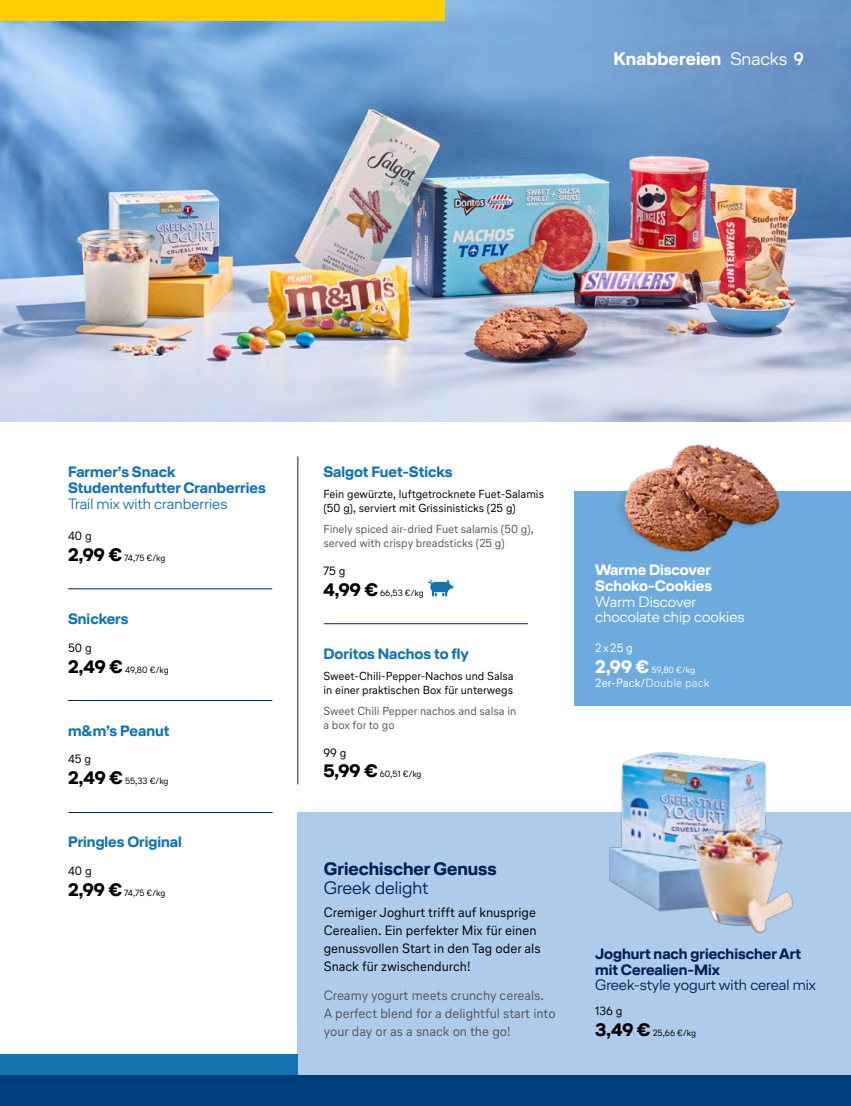
<style>
.page{position:relative;width:851px;height:1106px;background:#fff}
.page>*{position:absolute;margin:0;border:0;box-sizing:border-box;transform-origin:0 0}
.t1{font:700 18px "Lufthansa Head";color:#002352}
.t2{font:700 18px "Lufthansa Head";letter-spacing:.005em;color:#fff}
.t3{font:300 18px "Lufthansa Head";color:#002352}
.t4{font:700 15px/15.8px "Lufthansa Head";color:#1474b1}
.t5{font:700 15px/15.8px "Lufthansa Head";color:#002352}
.t6{font:300 15px/15.8px "Lufthansa Head";color:#fff}
.t7{font:300 15px "Lufthansa Head";color:#002352}
.t8{font:700 15px/15.8px "Lufthansa Head";color:#fff}
.t9{font:300 15px "Lufthansa Head";color:#1474b1}
.t10{font:13.5px/18px "Lufthansa Text";color:#000}
.t11{font:13.5px/18px "Lufthansa Text";color:#565656}
.t12{font:12px "Lufthansa Text";color:#000}
.t13{font:12px "Lufthansa Text";color:#e5edf9}
.t14{font:12px "Lufthansa Text";color:#fff}
.t15{font:11.7px/14px "Lufthansa Text";color:#000}
.t16{font:11.7px/14px "Lufthansa Text";color:#565656}
.t17{font:9px "Lufthansa Text";letter-spacing:-.01em;color:#000}
.t18{font:9px "Lufthansa Text";color:#fff}
.s1{font-weight:300}
.s2{font-family:"Lufthansa Text"}
.s3{font-family:"Lufthansa Head";font-weight:700;font-size:18px}
.s4{color:#fff}
</style>
<div class="page">
<img style="left:0;top:0;width:850px;height:421px">
<div style="left:298px;top:812px;width:552px;height:294px;background:#afcbec"></div>
<div style="left:574px;top:491px;width:276px;height:214px;background:#6daadd"></div>
<div style="left:0;top:1054px;width:298px;height:21px;background:#1474b1"></div>
<div style="left:0;top:1075px;width:850px;height:31px;background:#003d7b"></div>
<div style="left:0;top:0;width:444px;height:21px;background:#ffcd00"></div>
<svg style="left:428px;top:580px;width:25px;height:16px"></svg>
<hr style="left:68px;top:588px;width:204px;height:1px;background:#002352">
<hr style="left:324px;top:623px;width:204px;height:1px;background:#002352">
<hr style="left:68px;top:812px;width:205px;height:1px;background:#002352">
<hr style="left:68px;top:700px;width:204px;height:1px;background:#002352">
<img style="left:609px;top:752px;width:184px;height:182px">
<hr style="left:297px;top:456px;width:1px;height:328px;background:#002352">
<img style="left:620px;top:444px;width:160px;height:108px">
<h1 class="t2" style="left:613px;top:46px;width:192px">Knabbereien <span class="s1">Snacks</span> <span class="s2">9</span></h1>
<p class="t4" style="left:68px;top:464px;width:199px">Farmer’s Snack<br>Studentenfutter Cranberries</p>
<p class="t9" style="left:68px;top:493px;width:161px">Trail mix with cranberries</p>
<p class="t12" style="left:68px;top:528px;width:25px">40 g</p>
<p class="t17" style="left:68px;top:552px;width:99px"><span class="s3">2,99 €</span> 74,75 €/kg</p>
<p class="t4" style="left:68px;top:610px;width:62px">Snickers</p>
<p class="t12" style="left:68px;top:639px;width:25px">50 g</p>
<p class="t17" style="left:68px;top:663px;width:102px"><span class="s3">2,49 €</span> 49,80 €/kg</p>
<p class="t4" style="left:68px;top:722px;width:103px">m&amp;m’s Peanut</p>
<p class="t12" style="left:68px;top:751px;width:25px">45 g</p>
<p class="t17" style="left:68px;top:775px;width:102px"><span class="s3">2,49 €</span> 55,33 €/kg</p>
<p class="t4" style="left:68px;top:833px;width:115px">Pringles Original</p>
<p class="t12" style="left:68px;top:862px;width:25px">40 g</p>
<p class="t17" style="left:68px;top:886px;width:99px"><span class="s3">2,99 €</span> 74,75 €/kg</p>
<p class="t4" style="left:323px;top:464px;width:131px">Salgot Fuet-Sticks</p>
<p class="t15" style="left:323px;top:487px;width:222px">Fein gewürzte, luftgetrocknete Fuet-Salamis (50 g), serviert mit Grissinisticks (25 g)</p>
<p class="t16" style="left:323px;top:522px;width:212px">Finely spiced air-dried Fuet salamis (50 g), served with crispy breadsticks (25 g)</p>
<p class="t12" style="left:323px;top:563px;width:23px">75 g</p>
<p class="t17" style="left:323px;top:587px;width:102px"><span class="s3">4,99 €</span> 66,53 €/kg</p>
<p class="t4" style="left:323px;top:645px;width:147px">Doritos Nachos to fly</p>
<p class="t15" style="left:323px;top:668px;width:192px">Sweet-Chili-Pepper-Nachos und Salsa in einer praktischen Box für unterwegs</p>
<p class="t16" style="left:323px;top:703px;width:194px">Sweet Chili Pepper nachos and salsa in a box for to go</p>
<p class="t12" style="left:323px;top:744px;width:25px">99 g</p>
<p class="t17" style="left:323px;top:768px;width:100px"><span class="s3">5,99 €</span> 60,51 €/kg</p>
<h1 class="t1" style="left:324px;top:856px;width:174px">Griechischer Genuss</h1>
<h1 class="t3" style="left:324px;top:875px;width:106px">Greek delight</h1>
<p class="t10" style="left:324px;top:903px;width:218px">Cremiger Joghurt trifft auf knusprige Cerealien. Ein perfekter Mix für einen genussvollen Start in den Tag oder als Snack für zwischendurch!</p>
<p class="t11" style="left:324px;top:985px;width:233px">Creamy yogurt meets crunchy cereals.<br>A perfect blend for a delightful start into your day or as a snack on the go!</p>
<p class="t8" style="left:595px;top:561px;width:118px">Warme Discover<br>Schoko-Cookies</p>
<p class="t6" style="left:595px;top:593px;width:151px">Warm Discover chocolate chip cookies</p>
<p class="t14" style="left:595px;top:639px;width:39px">2x25 g</p>
<p class="t18" style="left:595px;top:663px;width:101px"><span class="s3">2,99 €</span> 59,80 €/kg</p>
<p class="t13" style="left:595px;top:674px;width:116px"><span class="s4">2er-Pack/</span>Double pack</p>
<p class="t5" style="left:595px;top:945px;width:207px">Joghurt nach griechischer Art mit Cerealien-Mix</p>
<p class="t7" style="left:595px;top:974px;width:222px">Greek-style yogurt with cereal mix</p>
<p class="t12" style="left:595px;top:1002px;width:29px">136 g</p>
<p class="t17" style="left:595px;top:1026px;width:102px"><span class="s3">3,49 €</span> 25,66 €/kg</p>
</div>
